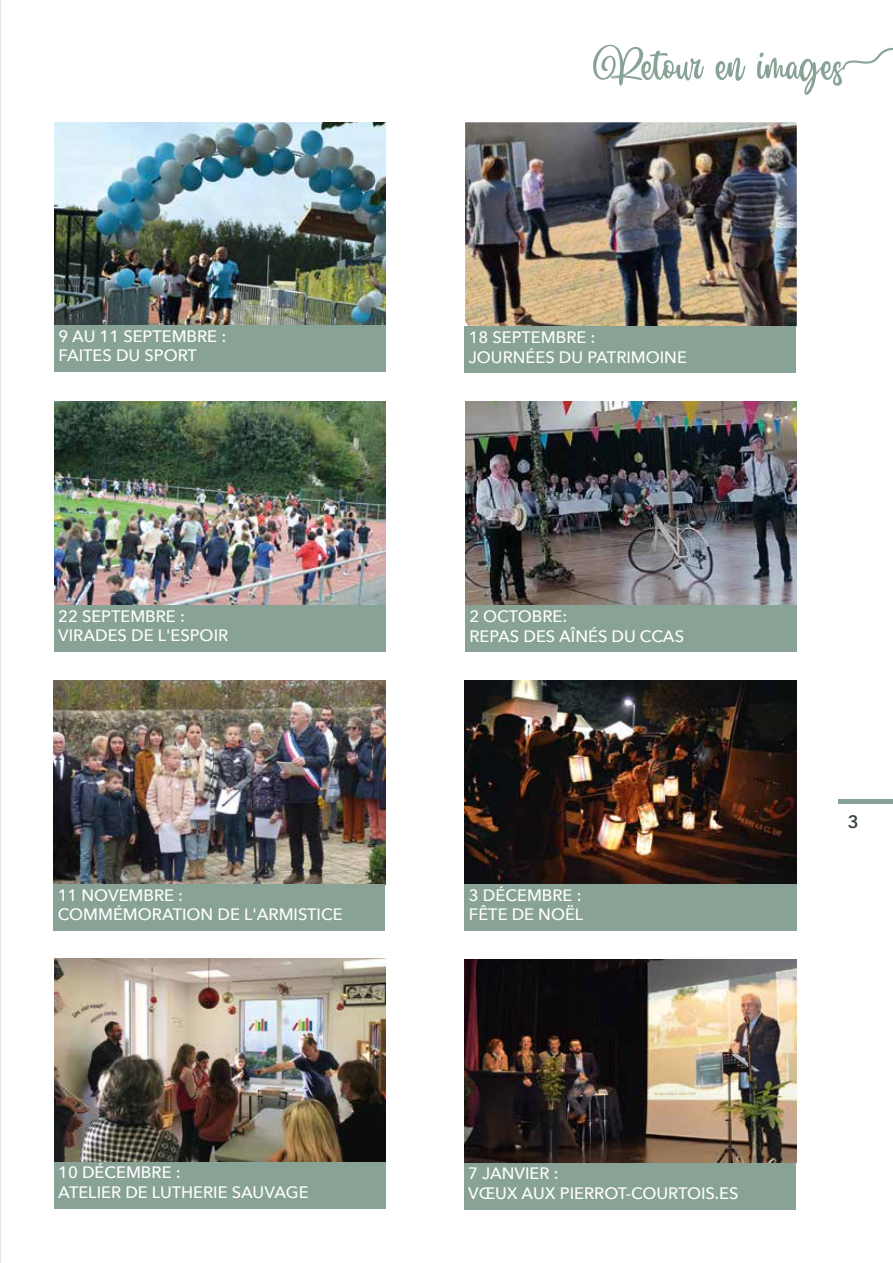
<style>
.page{position:relative;width:893px;height:1263px;background:#fff}
.page>*{position:absolute;margin:0;border:0;box-sizing:border-box;transform-origin:0 0}
.t1{font:54px "Blantick Script";color:#88a395}
.t2{font:600 18px "Avenir Next";color:#384444}
.t3{font:500 16.5px/19.8px "Avenir Next";color:#fff}
</style>
<div class="page">
<svg style="left:842px;top:47px;width:51px;height:23px"></svg>
<div style="left:839px;top:799px;width:54px;height:5px;background:#86a197"></div>
<img style="left:465px;top:401px;width:332px;height:204px">
<div style="left:465px;top:605px;width:332px;height:47px;background:#88a395"></div>
<img style="left:54px;top:401px;width:332px;height:204px">
<div style="left:54px;top:605px;width:332px;height:47px;background:#88a395"></div>
<img style="left:54px;top:680px;width:331px;height:204px">
<div style="left:54px;top:884px;width:331px;height:47px;background:#88a395"></div>
<img style="left:465px;top:680px;width:331px;height:204px">
<div style="left:465px;top:884px;width:331px;height:47px;background:#88a395"></div>
<img style="left:465px;top:122px;width:332px;height:204px">
<div style="left:465px;top:326px;width:331px;height:47px;background:#88a395"></div>
<img style="left:54px;top:122px;width:332px;height:203px">
<div style="left:54px;top:325px;width:332px;height:47px;background:#88a395"></div>
<img style="left:54px;top:959px;width:332px;height:203px">
<div style="left:54px;top:1162px;width:332px;height:47px;background:#88a395"></div>
<div style="left:464px;top:1163px;width:332px;height:47px;background:#88a395"></div>
<img style="left:465px;top:960px;width:331px;height:203px">
<p class="t3" style="left:59px;top:325px;width:169px">9 AU 11 SEPTEMBRE :<br>FAITES DU SPORT</p>
<p class="t3" style="left:58px;top:605px;width:171px">22 SEPTEMBRE :<br>VIRADES DE L'ESPOIR</p>
<h1 class="t1" style="left:593px;top:38px;width:252px">Retour en images</h1>
<p class="t3" style="left:469px;top:327px;width:220px">18 SEPTEMBRE :<br>JOURNÉES DU PATRIMOINE</p>
<p class="t3" style="left:469px;top:606px;width:216px">2 OCTOBRE:<br>REPAS DES AÎNÉS DU CCAS</p>
<p class="t2" style="left:848px;top:806px;width:12px">3</p>
<p class="t3" style="left:58px;top:884px;width:286px">11 NOVEMBRE :<br>COMMÉMORATION DE L'ARMISTICE</p>
<p class="t3" style="left:469px;top:884px;width:116px">3 DÉCEMBRE :<br>FÊTE DE NOËL</p>
<p class="t3" style="left:58px;top:1162px;width:252px">10 DÉCEMBRE :<br>ATELIER DE LUTHERIE SAUVAGE</p>
<p class="t3" style="left:468px;top:1163px;width:272px">7 JANVIER :<br>VŒUX AUX PIERROT-COURTOIS.ES</p>
</div>
